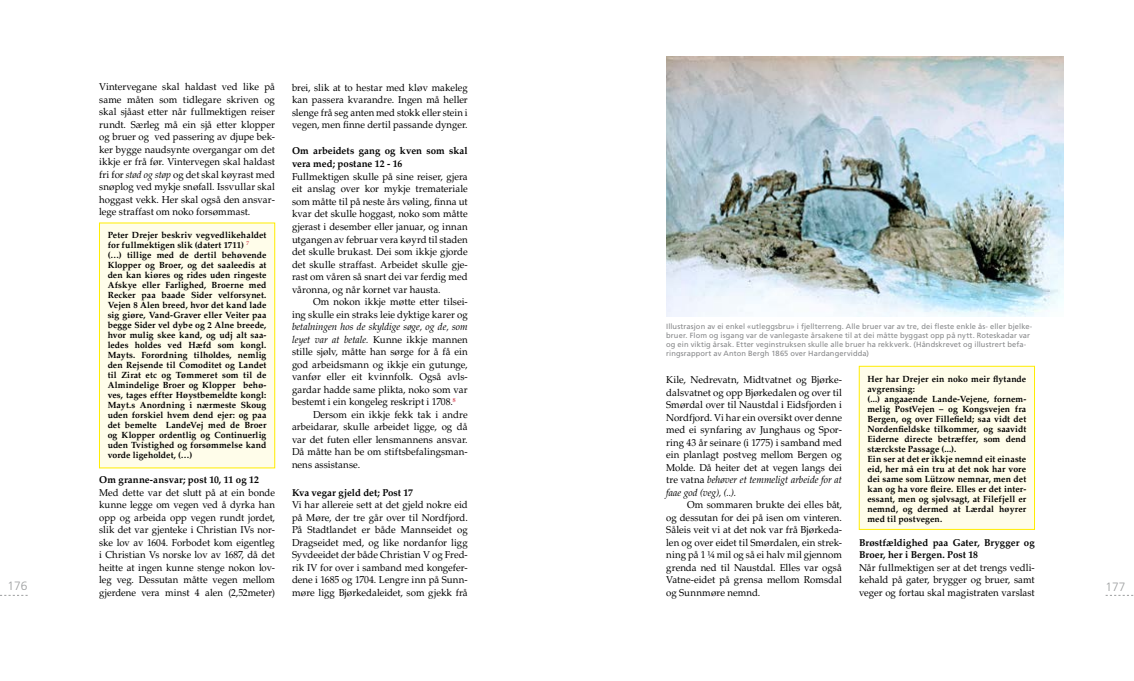
<style>
.page{position:relative;width:1134px;height:681px;background:#fff}
.page>*{position:absolute;margin:0;border:0;box-sizing:border-box;transform-origin:0 0}
.t1{font:300 12px "Frutiger LT Std";color:#9c9e9f}
.t2{font:10px/12.5px "Palatino LT Std";color:#000;text-align:justify}
.t3{font:10px/12.5px "Palatino LT Std";color:#000;text-align:justify;scale:.96 1}
.t4{font:700 10px/13px "Palatino LT Std";letter-spacing:.005em;color:#000}
.t5{font:700 9px/10px "Palatino LT Std";letter-spacing:.01em;color:#000}
.t6{font:7.5px/9px "Frutiger LT Std";letter-spacing:.015em;color:#87888a}
.s1{font-style:italic}
</style>
<div class="page">
<div style="left:859px;top:366px;width:176px;height:163px;background:#fffdea;border:1px solid #ffed00"></div>
<div style="left:99px;top:223px;width:176px;height:245px;background:#fffdea;border:1px solid #ffed00"></div>
<img style="left:666px;top:57px;width:397px;height:259px">
<p class="t2" style="left:99px;top:81px;width:177px">Vintervegane skal haldast ved like på same måten som tidlegare skriven og skal sjåast etter når fullmektigen reiser rundt. Særleg må ein sjå etter klopper og bruer og ved passering av djupe bek&shy;ker bygge naudsynte overgangar om det ikkje er frå før. Vintervegen skal haldast fri for <span class="s1">stød og støp</span> og det skal køyrast med snøplog ved mykje snøfall. Issvullar skal hoggast vekk. Her skal også den ansvar&shy;lege straffast om noko forsømmast.</p>
<p class="t5" style="left:108px;top:230px;width:160px">Peter Drejer beskriv vegvedlikehaldet for fullmektigen slik (datert 1711) <sup>7<br></sup>(…) tillige med de dertil behøvende Klopper og Broer, og det saaleedis at den kan kiøres og rides uden ringeste Afskye eller Farlighed, Broerne med Recker paa baade Sider velforsynet.<br>Vejen 8 Alen breed, hvor det kand lade sig giøre, Vand-Graver eller Veiter paa begge Sider vel dybe og 2 Alne breede, hvor mulig skee kand, og udj alt saa&shy;ledes holdes ved Hæfd som kongl.<br>Mayts. Forordning tilholdes, nemlig den Rejsende til Comoditet og Landet til Zirat etc og Tømmeret som til de Almindelige Broer og Klopper behø&shy;ves, tages effter Høystbemeldte kongl:<br>Mayt.s Anordning i nærmeste Skoug uden forskiel hvem dend ejer: og paa det bemelte LandeVej med de Broer og Klopper ordentlig og Continuerlig uden Tvistighed og forsømmelse kand vorde ligeholdet, (…)</p>
<p class="t4" style="left:99px;top:473px;width:161px">Om granne-ansvar; post 10, 11 og 12</p>
<p class="t3" style="left:99px;top:486px;width:185px">Med dette var det slutt på at ein bonde kunne legge om vegen ved å dyrka han opp og arbeida opp vegen rundt jordet, slik det var gjenteke i Christian IVs nor&shy;ske lov av 1604. Forbodet kom eigentleg i Christian Vs norske lov av 1687, då det heitte at ingen kunne stenge nokon lov&shy;leg veg. Dessutan måtte vegen mellom gjerdene vera minst 4 alen (2,52meter)</p>
<p class="t3" style="left:292px;top:81px;width:185px">brei, slik at to hestar med kløv makeleg kan passera kvarandre. Ingen må heller slenge frå seg anten med stokk eller stein i vegen, men finne dertil passande dynger.</p>
<p class="t4" style="left:292px;top:144px;width:177px">Om arbeidets gang og kven som skal vera med; postane 12 - 16</p>
<p class="t2" style="left:292px;top:170px;width:177px">Fullmektigen skulle på sine reiser, gjera eit anslag over kor mykje tremateriale som måtte til på neste års vøling, finna ut kvar det skulle hoggast, noko som måtte gjerast i desember eller januar, og innan utgangen av februar vera køyrd til staden det skulle brukast. Dei som ikkje gjorde det skulle straffast. Arbeidet skulle gje&shy;rast om våren så snart dei var ferdig med våronna, og når kornet var hausta.</p>
<p class="t2" style="left:292px;top:295px;width:177px;text-align:right">Om nokon ikkje møtte etter tilsei-<br>ing skulle ein straks leie dyktige karer og</p>
<p class="t2" style="left:292px;top:320px;width:177px"><span class="s1">betalningen hos de skyldige søge, og de, som leyet var at betale.</span> Kunne ikkje mannen stille sjølv, måtte han sørge for å få ein god arbeidsmann og ikkje ein gutunge, vanfør eller eit kvinnfolk. Også avls&shy;gardar hadde same plikta, noko som var bestemt i ein kongeleg reskript i 1708.<sup>8</sup></p>
<p class="t2" style="left:292px;top:408px;width:177px;text-indent:21px">Dersom ein ikkje fekk tak i andre arbeidarar, skulle arbeidet ligge, og då var det futen eller lensmannens ansvar.<br>Då måtte han be om stiftsbefalingsman&shy;nens assistanse.</p>
<p class="t4" style="left:292px;top:485px;width:123px">Kva vegar gjeld det; Post 17</p>
<p class="t2" style="left:292px;top:498px;width:177px">Vi har allereie sett at det gjeld nokre eid på Møre, der tre går over til Nordfjord.<br>På Stadtlandet er både Mannseidet og Dragseidet med, og like nordanfor ligg Syvdeeidet der både Christian V og Fred&shy;rik IV for over i samband med kongefer&shy;dene i 1685 og 1704. Lengre inn på Sunn&shy;møre ligg Bjørkedaleidet, som gjekk frå</p>
<p class="t6" style="left:666px;top:321px;width:368px">Illustrasjon av ei enkel «utleggsbru» i fjellterreng. Alle bruer var av tre, dei fleste enkle ås- eller bjelke&shy;bruer. Flom og isgang var de vanlegaste årsakene til at dei måtte byggast opp på nytt. Roteskadar var og ein viktig årsak. Etter veginstruksen skulle alle bruer ha rekkverk. (Håndskrevet og illustrert befa&shy;ringsrapport av Anton Bergh 1865 over Hardangervidda)</p>
<p class="t5" style="left:867px;top:374px;width:160px">Her har Drejer ein noko meir flytande avgrensing:<br>(...) angaaende Lande-Vejene, fornem&shy;melig PostVejen – og Kongsvejen fra Bergen, og over Fillefield; saa vidt det Nordenfieldske tilkommer, og saavidt Eiderne directe betræffer, som dend stærckste Passage (...).<br>Ein ser at det er ikkje nemnd eit einaste eid, her må ein tru at det nok har vore dei same som Lützow nemnar, men det kan og ha vore fleire. Elles er det inter&shy;essant, men og sjølvsagt, at Filefjell er nemnd, og dermed at Lærdal høyrer med til postvegen.</p>
<p class="t4" style="left:859px;top:536px;width:177px;line-height:12.5px">Brøstfældighed paa Gater, Brygger og<br>Broer, her i Bergen. Post 18</p>
<p class="t2" style="left:859px;top:561px;width:177px">Når fullmektigen ser at det trengs vedli&shy;kehald på gater, brygger og bruer, samt veger og fortau skal magistraten varslast</p>
<p class="t2" style="left:666px;top:373px;width:177px">Kile, Nedrevatn, Midtvatnet og Bjørke&shy;dalsvatnet og opp Bjørkedalen og over til Smørdal over til Naustdal i Eidsfjorden i Nordfjord. Vi har ein oversikt over denne med ei synfaring av Junghaus og Spor&shy;ring 43 år seinare (i 1775) i samband med ein planlagt postveg mellom Bergen og Molde. Då heiter det at vegen langs dei tre vatna <span class="s1">behøver et temmeligt arbeide for at faae god (veg), (..).</span></p>
<p class="t2" style="left:666px;top:498px;width:177px;text-indent:21px">Om sommaren brukte dei elles båt, og dessutan for dei på isen om vinteren.<br>Såleis veit vi at det nok var frå Bjørkeda&shy;len og over eidet til Smørdalen, ein strek&shy;ning på 1 ¼ mil og så ei halv mil gjennom grenda ned til Naustdal. Elles var også Vatne-eidet på grensa mellom Romsdal og Sunnmøre nemnd.</p>
<p class="t1" style="left:8px;top:579px;width:22px">176</p>
<p class="t1" style="left:1106px;top:579px;width:22px">177</p>
</div>
